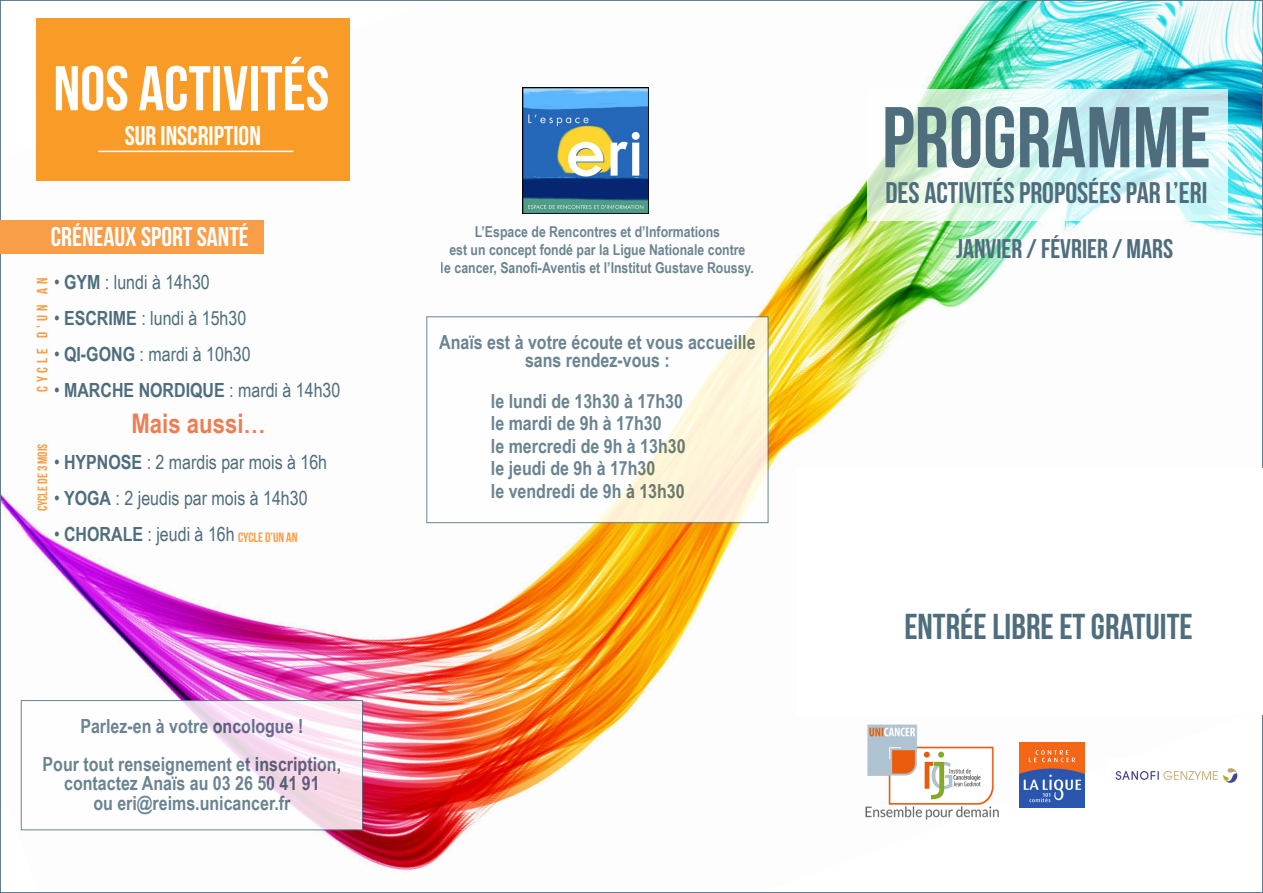
<style>
.page{position:relative;width:1263px;height:893px;background:#fff}
.page>*{position:absolute;margin:0;border:0;box-sizing:border-box;transform-origin:0 0}
.t1{font:85.95px "Bebas Neue";color:#4e6d7d}
.t2{font:63px "Bebas Neue";color:#fff}
.t3{font:36px "Bebas Neue";color:#4e6d7d}
.t4{font:29.7px "Bebas Neue";color:#4e6d7d}
.t5{font:27px "Bebas Neue";color:#fff}
.t6{font:27px "Bebas Neue";color:#4e6d7d}
.t7{font:700 27px "Arial Narrow";color:#ec7e54}
.t8{font:700 19.5px/22.5px "Arial Narrow";color:#4e6d7d;text-align:center}
.t9{font:19.5px "Arial Narrow";color:#4e6d7d}
.t10{font:700 15px/18px "Arial Narrow";color:#4e6d7d;text-align:center}
.t11{font:15px "Bebas Neue";letter-spacing:.27em;color:#f89d48}
.t12{font:13.5px "Bebas Neue";color:#f89d48}
.s1{font-weight:700}
.s2{font-weight:400}
</style>
<div class="page">
<img style="left:2px;top:2px;width:1259px;height:869px">
<svg style="left:867px;top:89px;width:361px;height:132px"></svg>
<div style="left:36px;top:18px;width:313px;height:163px;background:#f89c27"></div>
<img style="left:859px;top:714px;width:142px;height:108px">
<img style="left:1108px;top:758px;width:137px;height:34px">
<img style="left:1020px;top:743px;width:64px;height:64px">
<div style="left:0;top:221px;width:264px;height:33px;background:#f89d48"></div>
<div style="left:797px;top:468px;width:466px;height:246px;background:#fff"></div>
<hr style="left:98px;top:151px;width:195px;height:1px;background:#fff">
<svg style="left:23px;top:702px;width:338px;height:126px"></svg>
<div style="left:21px;top:700px;width:342px;height:130px;border:1px solid #4e6d7d"></div>
<img style="left:522px;top:87px;width:126px;height:126px">
<svg style="left:428px;top:318px;width:338px;height:203px"></svg>
<div style="left:426px;top:316px;width:342px;height:207px;border:1px solid #4e6d7d"></div>
<p class="t2" style="left:53px;top:54px;width:277px">NOS ACTIVITÉS</p>
<p class="t5" style="left:125px;top:121px;width:138px">SUR INSCRIPTION</p>
<p class="t5" style="left:51px;top:222px;width:199px">CRÉNEAUX SPORT SANTÉ</p>
<p class="t9" style="left:54px;top:268px;width:157px">• <span class="s1">GYM</span> : lundi à 14h30</p>
<p class="t9" style="left:54px;top:304px;width:194px">• <span class="s1">ESCRIME</span> : lundi à 15h30</p>
<p class="t9" style="left:54px;top:340px;width:198px">• <span class="s1">QI-GONG</span> : mardi à 10h30</p>
<p class="t8" style="left:54px;top:378px;width:288px"><span class="s2">•</span> MARCHE NORDIQUE <span class="s2">: mardi à 14h30</span></p>
<p class="t7" style="left:131px;top:403px;width:136px">Mais aussi…</p>
<p class="t9" style="left:54px;top:448px;width:275px">• <span class="s1">HYPNOSE</span> : 2 mardis par mois à 16h</p>
<p class="t9" style="left:54px;top:484px;width:255px">• <span class="s1">YOGA</span> : 2 jeudis par mois à 14h30</p>
<p class="t9" style="left:54px;top:520px;width:182px">• <span class="s1">CHORALE</span> : jeudi à 16h</p>
<p class="t11" style="left:34px;top:392px;width:116px;rotate:-90deg">CYCLE D’UN AN</p>
<p class="t12" style="left:35px;top:511px;width:69px;rotate:-90deg">CYCLE DE 3 MOIS</p>
<p class="t12" style="left:238px;top:530px;width:61px">CYCLE D’UN AN</p>
<p class="t8" style="left:43px;top:707px;width:300px;line-height:37.5px">Parlez-en à votre oncologue !<br>Pour tout renseignement et inscription,</p>
<p class="t8" style="left:64px;top:773px;width:257px;line-height:19.5px">contactez Anaïs au 03 26 50 41 91 ou eri@reims.unicancer.fr</p>
<p class="t10" style="left:441px;top:222px;width:315px">L’Espace de Rencontres et d’Informations<br>est un concept fondé par la Ligue Nationale contre<br>le cancer, Sanofi-Aventis et l’Institut Gustave Roussy.</p>
<p class="t8" style="left:439px;top:333px;width:318px;line-height:18px">Anaïs est à votre écoute et vous accueille sans rendez-vous :</p>
<p class="t8" style="left:491px;top:389px;width:196px;text-align:left">le lundi de 13h30 à 17h30 le mardi de 9h à 17h30<br>le mercredi de 9h à 13h30 le jeudi de 9h à 17h30<br>le vendredi de 9h à 13h30</p>
<p class="t1" style="left:882px;top:90px;width:330px">PROGRAMME</p>
<p class="t4" style="left:885px;top:176px;width:323px">DES ACTIVITÉS PROPOSÉES PAR L’ERI</p>
<p class="t6" style="left:956px;top:234px;width:218px">JANVIER / FÉVRIER / MARS</p>
<p class="t3" style="left:904px;top:607px;width:290px">ENTRÉE LIBRE ET GRATUITE</p>
</div>
